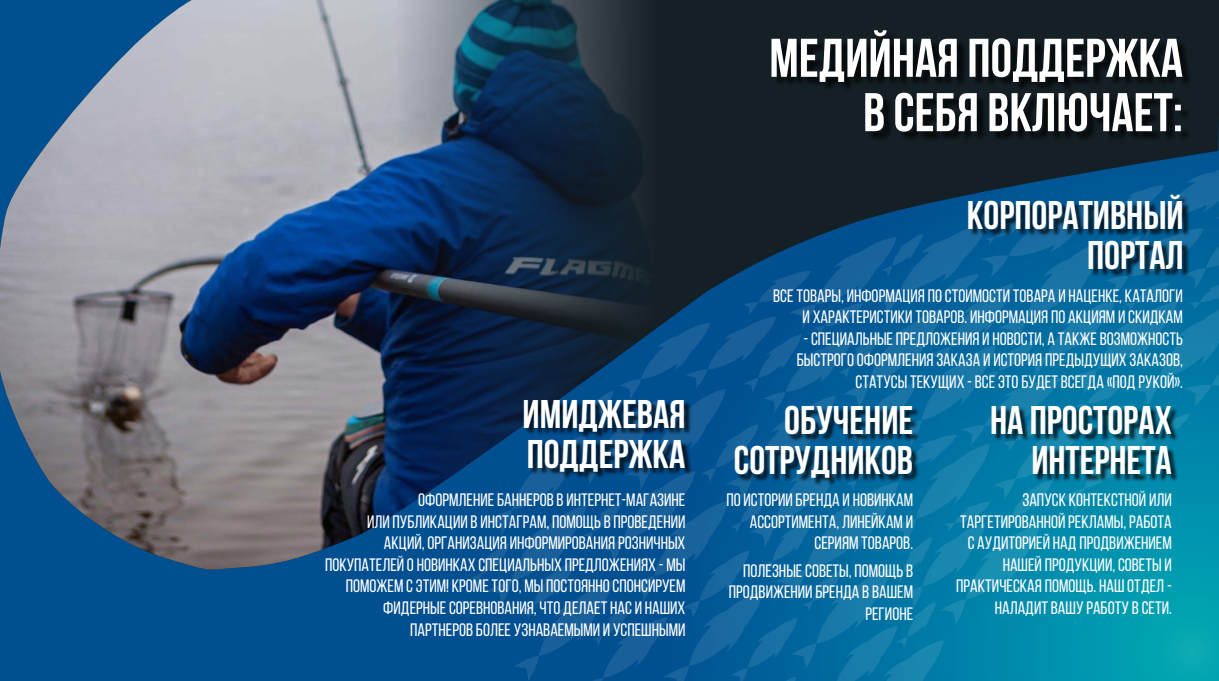
<style>
.page{position:relative;width:1219px;height:681px;background:#fff}
.page>*{position:absolute;margin:0;border:0;box-sizing:border-box;transform-origin:0 0}
.t1{font:700 54.3px/54.3px "Bebas Neue";color:#fff;text-align:right}
.t2{font:700 40px/40px "Bebas Neue";color:#fff;text-align:right}
.t3{font:18px/21.6px "Bebas Neue";color:#fff;text-align:right}
</style>
<div class="page">
<div style="left:0;top:0;width:1219px;height:680px;background:#004f91"></div>
<div style="left:674px;top:0;width:545px;height:162px;background:#152026"></div>
<img style="left:0;top:0;width:674px;height:570px">
<svg style="left:471px;top:162px;width:748px;height:518px"></svg>
<div style="left:773px;top:32px;width:420px;height:110px;background:#000;opacity:.75"></div>
<div style="left:970px;top:196px;width:220px;height:81px;background:#000;opacity:.75"></div>
<div style="left:525px;top:400px;width:168px;height:79px;background:#000;opacity:.75"></div>
<div style="left:736px;top:406px;width:184px;height:79px;background:#000;opacity:.75"></div>
<div style="left:993px;top:406px;width:186px;height:75px;background:#000;opacity:.75"></div>
<h1 class="t1" style="left:769px;top:30px;width:415px">медийная поддержка в себя включает:</h1>
<h2 class="t2" style="left:967px;top:195px;width:218px">КОРПОРАТИВНЫЙ<br>ПОРТАЛ</h2>
<p class="t3" style="left:773px;top:284px;width:411px">все товары, информация по стоимости товара и наценке, каталоги и характеристики товаров. Информация по акциям и скидкам</p>
<p class="t3" style="left:797px;top:327px;width:388px">- специальные предложения и новости, а также возможность быстрого оформления заказа и история предыдущих заказов, статусы текущих - все это будет всегда «под рукой».</p>
<h2 class="t2" style="left:523px;top:393px;width:164px;text-align:left">ИМИДЖЕВАЯ<br>ПОДДЕРЖКА</h2>
<h2 class="t2" style="left:734px;top:399px;width:181px">ОБУЧЕНИЕ<br>СОТРУДНИКОВ</h2>
<h2 class="t2" style="left:990px;top:399px;width:183px">НА ПРОСТОРАХ<br>ИНТЕРНЕТА</h2>
<p class="t3" style="left:325px;top:488px;width:362px">оформление баннеров в интернет-магазине<br>или публикации в инстаграм, помощь в проведении акций, организация информирования розничных покупателей о новинках специальных предложениях - мы поможем с этим! КРОМЕ ТОГО, МЫ ПОСТОЯННО СПОНСИРУЕМ ФИДЕРНЫЕ СОРЕВНОВАНИЯ, ЧТО ДЕЛАЕТ НАС И НАШИХ ПАРТНЕРОВ БОЛЕЕ УЗНАВАЕМЫМИ И УСПЕШНЫМИ</p>
<p class="t3" style="left:726px;top:488px;width:188px">по истории бренда и новинкам ассортимента, линейкам и сериям товаров.</p>
<p class="t3" style="left:729px;top:559px;width:186px">полезные советы, помощь в продвижении бренда в вашем регионе</p>
<p class="t3" style="left:956px;top:488px;width:217px">запуск контекстной или таргетированной рекламы, работа с аудиторией над продвижением нашей продукции, советы и практическая помощь. Наш отдел - наладит вашу работУ В СЕТИ.</p>
</div>
